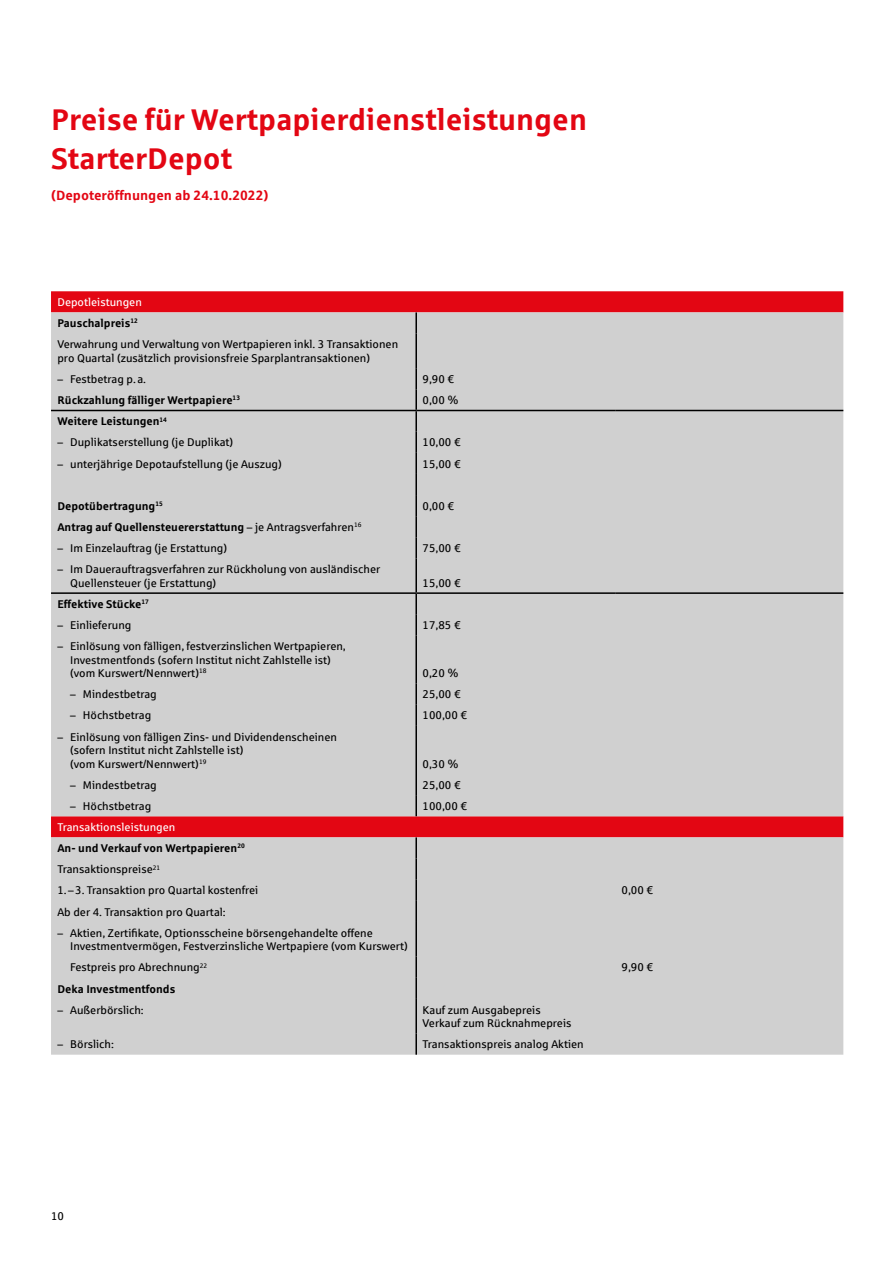
<style>
.page{position:relative;width:893px;height:1263px;background:#fff}
.page>*{position:absolute;margin:0;border:0;box-sizing:border-box;transform-origin:0 0}
.t1{font:700 30px/39px "Sparkasse Rg";color:#e30613}
.t2{font:700 13.5px "Sparkasse Rg";color:#e30613}
.t3{font:11.25px/13.5px "Sparkasse Rg";color:#000}
.t4{font:700 11.25px "Sparkasse Rg";color:#000}
.s1{color:#fff}
.s2{font-weight:700}
.s3{font-weight:400}
</style>
<div class="page">
<div style="left:51px;top:291px;width:792px;height:21px;background:#e30613"></div>
<div style="left:51px;top:312px;width:792px;height:743px;background:#d0d0d0"></div>
<hr style="left:415px;top:312px;width:2px;height:22px;background:#000">
<hr style="left:415px;top:334px;width:2px;height:34px;background:#000">
<hr style="left:415px;top:368px;width:2px;height:21px;background:#000">
<hr style="left:415px;top:389px;width:2px;height:21px;background:#000">
<hr style="left:415px;top:411px;width:2px;height:21px;background:#000">
<hr style="left:415px;top:432px;width:2px;height:21px;background:#000">
<hr style="left:415px;top:453px;width:2px;height:21px;background:#000">
<hr style="left:415px;top:474px;width:2px;height:21px;background:#000">
<hr style="left:415px;top:495px;width:2px;height:21px;background:#000">
<hr style="left:415px;top:516px;width:2px;height:21px;background:#000">
<hr style="left:415px;top:537px;width:2px;height:21px;background:#000">
<hr style="left:415px;top:558px;width:2px;height:34px;background:#000">
<hr style="left:415px;top:594px;width:2px;height:20px;background:#000">
<hr style="left:415px;top:614px;width:2px;height:21px;background:#000">
<hr style="left:415px;top:635px;width:2px;height:48px;background:#000">
<hr style="left:415px;top:683px;width:2px;height:22px;background:#000">
<hr style="left:415px;top:705px;width:2px;height:21px;background:#000">
<hr style="left:415px;top:726px;width:2px;height:48px;background:#000">
<hr style="left:415px;top:774px;width:2px;height:21px;background:#000">
<hr style="left:415px;top:795px;width:2px;height:21px;background:#000">
<hr style="left:415px;top:837px;width:2px;height:21px;background:#000">
<hr style="left:415px;top:858px;width:2px;height:22px;background:#000">
<hr style="left:415px;top:880px;width:2px;height:21px;background:#000">
<hr style="left:415px;top:901px;width:2px;height:21px;background:#000">
<hr style="left:415px;top:922px;width:2px;height:34px;background:#000">
<hr style="left:415px;top:956px;width:2px;height:22px;background:#000">
<hr style="left:415px;top:978px;width:2px;height:21px;background:#000">
<hr style="left:415px;top:999px;width:2px;height:34px;background:#000">
<hr style="left:415px;top:1033px;width:2px;height:22px;background:#000">
<hr style="left:51px;top:592px;width:365px;height:2px;background:#000">
<hr style="left:416px;top:592px;width:199px;height:2px;background:#000">
<hr style="left:615px;top:592px;width:228px;height:2px;background:#000">
<hr style="left:51px;top:410px;width:365px;height:1px;background:#000">
<hr style="left:416px;top:410px;width:199px;height:1px;background:#000">
<hr style="left:615px;top:410px;width:228px;height:1px;background:#000">
<h1 class="t1" style="left:51px;top:99px;width:537px">Preise für Wertpapierdienstleistungen<br>StarterDepot</h1>
<p class="t2" style="left:51px;top:186px;width:219px">(Depoteröffnungen ab 24.10.2022)</p>
<p class="t3" style="left:57px;top:291px;width:342px;line-height:21.1px"><span class="s1">Depotleistungen<br></span><span class="s2">Pauschalpreis</span><sup>12<br></sup>Verwahrung und Verwaltung von Wertpapieren inkl. 3 Transaktionen</p>
<p class="t3" style="left:57px;top:351px;width:314px">pro Quartal (zusätzlich provisionsfreie Sparplantransaktionen)</p>
<p class="t3" style="left:57px;top:372px;width:90px">– Festbetrag p.a.</p>
<p class="t3" style="left:423px;top:372px;width:33px">9,90 €</p>
<p class="t4" style="left:57px;top:393px;width:184px">Rückzahlung fälliger Wertpapiere<sup>13</sup></p>
<p class="t3" style="left:423px;top:393px;width:38px">0,00 %</p>
<p class="t4" style="left:57px;top:414px;width:111px">Weitere Leistungen<sup>14</sup></p>
<p class="t3" style="left:57px;top:435px;width:177px">– Duplikatserstellung (je Duplikat)</p>
<p class="t3" style="left:423px;top:435px;width:39px">10,00 €</p>
<p class="t3" style="left:57px;top:457px;width:226px">– unterjährige Depotaufstellung (je Auszug)</p>
<p class="t3" style="left:423px;top:457px;width:39px">15,00 €</p>
<p class="t4" style="left:57px;top:499px;width:107px">Depotübertragung<sup>15</sup></p>
<p class="t3" style="left:423px;top:499px;width:33px">0,00 €</p>
<p class="t4" style="left:57px;top:520px;width:306px">Antrag auf Quellensteuererstattung <span class="s3">– je Antragsverfahren</span><sup>16</sup></p>
<p class="t3" style="left:57px;top:541px;width:171px">– Im Einzelauftrag (je Erstattung)</p>
<p class="t3" style="left:423px;top:541px;width:39px">75,00 €</p>
<p class="t3" style="left:70px;top:562px;width:312px;text-indent:-13px">– Im Dauerauftragsverfahren zur Rückholung von ausländischer<br>Quellensteuer (je Erstattung)</p>
<p class="t3" style="left:423px;top:576px;width:39px">15,00 €</p>
<p class="t4" style="left:57px;top:597px;width:93px">Effektive Stücke<sup>17</sup></p>
<p class="t3" style="left:57px;top:618px;width:76px">– Einlieferung</p>
<p class="t3" style="left:423px;top:618px;width:39px">17,85 €</p>
<p class="t3" style="left:70px;top:639px;width:277px;text-indent:-13px">– Einlösung von fälligen, festverzinslichen Wertpapieren,<br>Investmentfonds (sofern Institut nicht Zahlstelle ist) (vom Kurswert/Nennwert)<sup>18</sup></p>
<p class="t3" style="left:423px;top:666px;width:38px">0,20 %</p>
<p class="t3" style="left:70px;top:687px;width:88px">– Mindestbetrag</p>
<p class="t3" style="left:423px;top:687px;width:39px">25,00 €</p>
<p class="t3" style="left:70px;top:708px;width:83px">– Höchstbetrag</p>
<p class="t3" style="left:423px;top:708px;width:46px">100,00 €</p>
<p class="t3" style="left:70px;top:730px;width:268px;text-indent:-13px">– Einlösung von fälligen Zins- und Dividendenscheinen (sofern Institut nicht Zahlstelle ist)<br>(vom Kurswert/Nennwert)<sup>19</sup></p>
<p class="t3" style="left:423px;top:757px;width:38px">0,30 %</p>
<p class="t3" style="left:70px;top:778px;width:88px">– Mindestbetrag</p>
<p class="t3" style="left:423px;top:778px;width:39px">25,00 €</p>
<p class="t3" style="left:70px;top:799px;width:83px">– Höchstbetrag</p>
<p class="t3" style="left:423px;top:799px;width:46px">100,00 €</p>
<p class="t3" style="left:57px;top:816px;width:203px;line-height:21.1px"><span class="s1">Transaktionsleistungen<br></span><span class="s2">An- und Verkauf von Wertpapieren</span><sup>20<br></sup>Transaktionspreise<sup>21<br></sup>1.–3. Transaktion pro Quartal kostenfrei</p>
<p class="t3" style="left:621px;top:883px;width:33px">0,00 €</p>
<p class="t3" style="left:57px;top:905px;width:170px">Ab der 4. Transaktion pro Quartal:</p>
<p class="t3" style="left:70px;top:926px;width:339px;text-indent:-13px">– Aktien, Zertifikate, Optionsscheine börsengehandelte offene<br>Investmentvermögen, Festverzinsliche Wertpapiere (vom Kurswert)</p>
<p class="t3" style="left:70px;top:960px;width:139px">Festpreis pro Abrechnung<sup>22</sup></p>
<p class="t3" style="left:621px;top:960px;width:33px">9,90 €</p>
<p class="t4" style="left:57px;top:981px;width:119px">Deka Investmentfonds</p>
<p class="t3" style="left:57px;top:1003px;width:88px">– Außerbörslich:</p>
<p class="t3" style="left:423px;top:1003px;width:150px">Kauf zum Ausgabepreis<br>Verkauf zum Rücknahmepreis</p>
<p class="t3" style="left:57px;top:1037px;width:58px">– Börslich:</p>
<p class="t3" style="left:423px;top:1037px;width:163px">Transaktionspreis analog Aktien</p>
<p class="t3" style="left:51px;top:1209px;width:14px">10</p>
</div>
